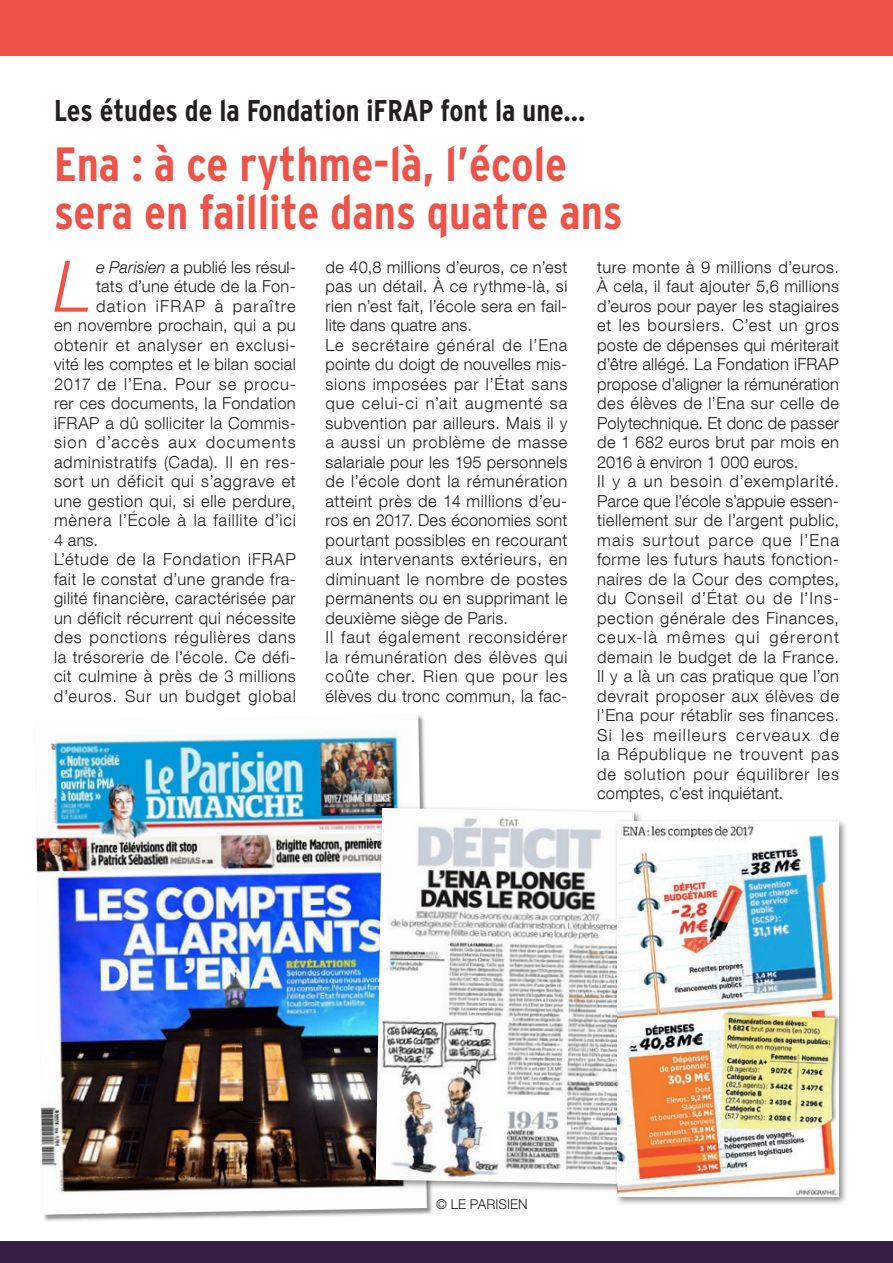
<style>
.page{position:relative;width:893px;height:1263px;background:#fff}
.page>*{position:absolute;margin:0;border:0;box-sizing:border-box;transform-origin:0 0}
.t1{font:italic 300 71.1px "Helvetica Neue LT Com";color:#ed5348}
.t2{font:700 condensed 48px/48px "Interstate";color:#ed5348}
.t3{font:700 condensed 30px "Interstate";color:#231f20}
.t4{font:300 16.5px/19.5px "Helvetica Neue LT Com";letter-spacing:.035em;color:#231f20}
.t5{font:300 16.5px "Helvetica Neue LT Com";letter-spacing:.055em;color:#231f20}
.t6{font:300 16.5px "Helvetica Neue LT Com";letter-spacing:.08em;color:#231f20}
.t7{font:300 16.5px "Helvetica Neue LT Com";letter-spacing:.005em;color:#231f20}
.t8{font:300 13.5px "Helvetica Neue LT Com";letter-spacing:.005em;color:#231f20}
.s1{font-style:italic}
</style>
<div class="page">
<div style="left:0;top:0;width:893px;height:55px;background:#ed5348"></div>
<div style="left:0;top:1242px;width:893px;height:21px;background:#342044"></div>
<img style="left:36px;top:715px;width:391px;height:500px">
<div style="left:372px;top:805px;width:271px;height:387px;background:#231f20;opacity:.5"></div>
<img style="left:376px;top:808px;width:258px;height:376px">
<div style="left:614px;top:818px;width:233px;height:387px;background:#231f20;opacity:.5"></div>
<img style="left:618px;top:821px;width:221px;height:376px">
<h3 class="t3" style="left:54px;top:93px;width:533px">Les études de la Fondation iFRAP font la une...</h3>
<h2 class="t2" style="left:54px;top:140px;width:570px">Ena : à ce rythme-là, l’école sera en faillite dans quatre ans</h2>
<h1 class="t1" style="left:54px;top:243px;width:40px">L</h1>
<p class="t7" style="left:96px;top:257px;width:201px"><span class="s1">e Parisien</span> a publié les résul-</p>
<p class="t4" style="left:96px;top:276px;width:201px">tats d’une étude de la Fon-</p>
<p class="t6" style="left:96px;top:296px;width:201px">dation iFRAP à paraître</p>
<p class="t4" style="left:54px;top:315px;width:243px">en novembre prochain, qui a pu</p>
<p class="t5" style="left:54px;top:335px;width:243px">obtenir et analyser en exclusi-</p>
<p class="t4" style="left:54px;top:354px;width:243px">vité les comptes et le bilan social</p>
<p class="t5" style="left:54px;top:374px;width:243px">2017 de l’Ena. Pour se procu-</p>
<p class="t4" style="left:54px;top:393px;width:243px">rer ces documents, la Fondation</p>
<p class="t4" style="left:54px;top:413px;width:243px">iFRAP a dû solliciter la Commis-</p>
<p class="t6" style="left:54px;top:432px;width:243px">sion d’accès aux documents</p>
<p class="t4" style="left:54px;top:452px;width:243px">administratifs (Cada). Il en res-</p>
<p class="t4" style="left:54px;top:471px;width:243px">sort un déficit qui s’aggrave et</p>
<p class="t4" style="left:54px;top:491px;width:243px">une gestion qui, si elle perdure,</p>
<p class="t4" style="left:54px;top:510px;width:243px">mènera l’École à la faillite d’ici</p>
<p class="t4" style="left:54px;top:530px;width:46px">4 ans.</p>
<p class="t5" style="left:54px;top:549px;width:243px">L’étude de la Fondation iFRAP</p>
<p class="t4" style="left:54px;top:569px;width:243px">fait le constat d’une grande fra-</p>
<p class="t4" style="left:54px;top:588px;width:243px">gilité financière, caractérisée par</p>
<p class="t4" style="left:54px;top:608px;width:243px">un déficit récurrent qui nécessite</p>
<p class="t5" style="left:54px;top:627px;width:243px">des ponctions régulières dans</p>
<p class="t4" style="left:54px;top:647px;width:243px">la trésorerie de l’école. Ce défi-</p>
<p class="t4" style="left:54px;top:666px;width:243px">cit culmine à près de 3 millions</p>
<p class="t5" style="left:54px;top:686px;width:243px">d’euros. Sur un budget global</p>
<p class="t4" style="left:326px;top:257px;width:243px">de 40,8 millions d’euros, ce n’est pas un détail. À ce rythme-là, si rien n’est fait, l’école sera en fail&shy;lite dans quatre ans.<br>Le secrétaire général de l’Ena pointe du doigt de nouvelles mis&shy;sions imposées par l’État sans que celui-ci n’ait augmenté sa subvention par ailleurs. Mais il y a aussi un problème de masse salariale pour les 195 personnels de l’école dont la rémunération atteint près de 14 millions d’eu&shy;ros en 2017. Des économies sont pourtant possibles en recourant aux intervenants extérieurs, en diminuant le nombre de postes permanents ou en supprimant le deuxième siège de Paris.<br>Il faut également reconsidérer la rémunération des élèves qui coûte cher. Rien que pour les élèves du tronc commun, la fac-</p>
<p class="t4" style="left:597px;top:257px;width:243px">ture monte à 9 millions d’euros.<br>À cela, il faut ajouter 5,6 millions d’euros pour payer les stagiaires et les boursiers. C’est un gros poste de dépenses qui mériterait d’être allégé. La Fondation iFRAP propose d’aligner la rémunération des élèves de l’Ena sur celle de<br>Polytechnique. Et donc de passer de 1 682 euros brut par mois en<br>2016 à environ 1 000 euros.<br>Il y a un besoin d’exemplarité.<br>Parce que l’école s’appuie essen&shy;tiellement sur de l’argent public, mais surtout parce que l’Ena forme les futurs hauts fonction&shy;naires de la Cour des comptes, du Conseil d’État ou de l’Ins&shy;pection générale des Finances, ceux-là mêmes qui géreront demain le budget de la France.<br>Il y a là un cas pratique que l’on devrait proposer aux élèves de l’Ena pour rétablir ses finances.<br>Si les meilleurs cerveaux de la République ne trouvent pas de solution pour équilibrer les comptes, c’est inquiétant.</p>
<p class="t8" style="left:436px;top:1196px;width:93px">© LE PARISIEN</p>
</div>
